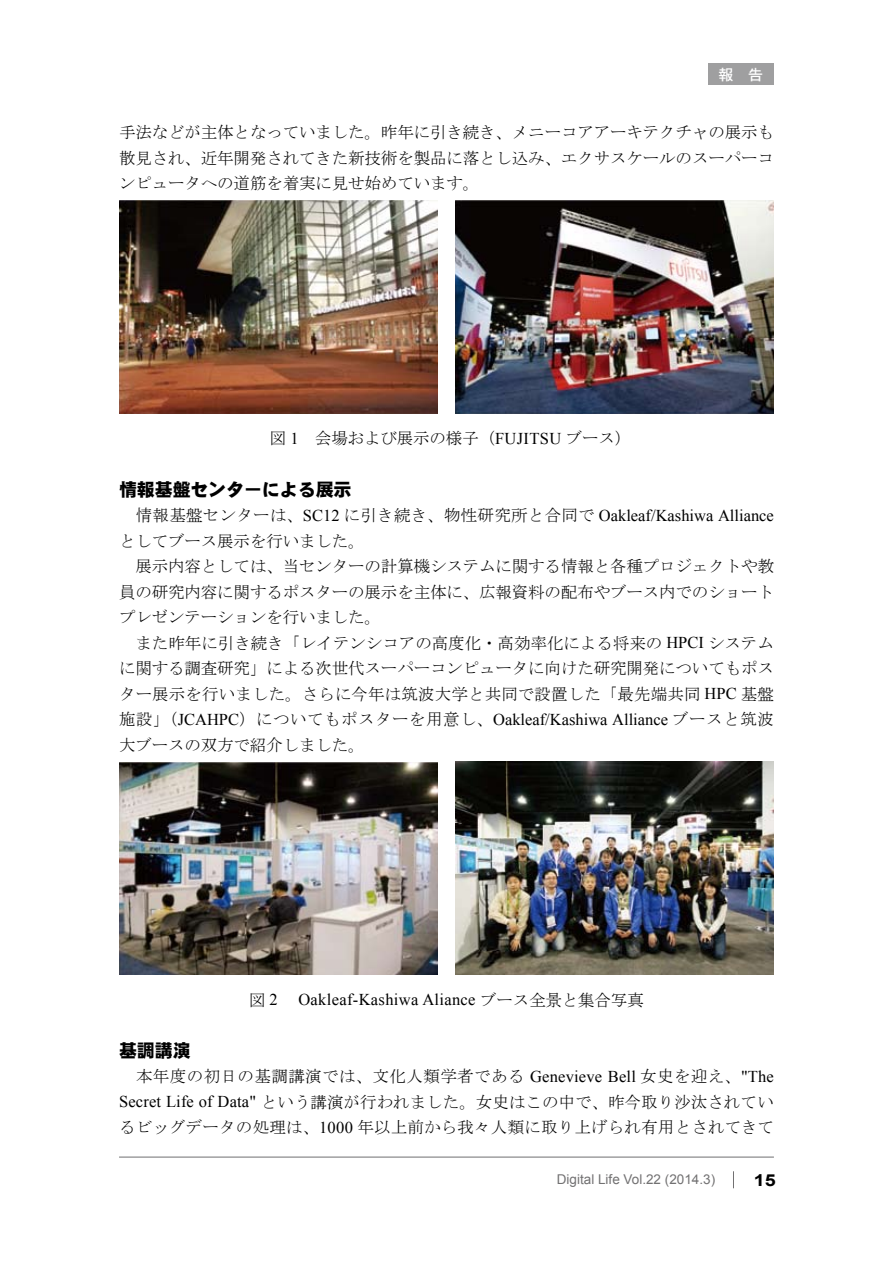
<style>
.page{position:relative;width:893px;height:1263px;background:#fff}
.page>*{position:absolute;margin:0;border:0;box-sizing:border-box;transform-origin:0 0}
.t1{font:18px "DF Gothic Std W10";letter-spacing:-.005em;color:#000}
.t2{font:16.5px/25.5px "MS Mincho";letter-spacing:-.01em;color:#000;text-align:justify}
.t3{font:16.5px "Times New Roman";color:#000}
.t4{font:16.5px "Times New Roman";letter-spacing:.02em;color:#000}
.t5{font:700 16.5px "Arial";color:#000;scale:1.2 1}
.t6{font:15px "DFHS Gothic Std W5";color:#fff}
.t7{font:13.5px "Arial";color:#727172}
.s1{font-family:"Times New Roman"}
.s2{font-family:"MS Mincho"}
</style>
<div class="page">
<img style="left:119px;top:201px;width:319px;height:213px">
<img style="left:119px;top:762px;width:319px;height:213px">
<img style="left:455px;top:201px;width:319px;height:212px">
<img style="left:455px;top:762px;width:319px;height:212px">
<hr style="left:119px;top:1156px;width:655px;height:2px;background:#9f9fa0">
<svg style="left:733px;top:1171px;width:1px;height:17px"></svg>
<div style="left:708px;top:64px;width:66px;height:21px;background:#9f9fa0"></div>
<p class="t6" style="left:719px;top:66px;width:46px">報 告</p>
<p class="t2" style="left:119px;top:120px;width:656px">手法などが主体となっていました。昨年に引き続き、メニーコアアーキテクチャの展示も散見され、近年開発されてきた新技術を製品に落とし込み、エクサスケールのスーパーコンピュータへの道筋を着実に見せ始めています。</p>
<p class="t2" style="left:270px;top:426px;width:363px">図 <span class="s1">1</span> 会場および展示の様子（<span class="s1">FUJITSU</span> ブース）</p>
<p class="t1" style="left:119px;top:480px;width:234px">情報基盤センターによる展示</p>
<p class="t3" style="left:119px;top:504px;width:656px"><span class="s2">　情報基盤センターは、</span>SC12 <span class="s2">に引き続き、物性研究所と合同で</span> Oakleaf/Kashiwa Alliance</p>
<p class="t2" style="left:119px;top:528px;width:656px;text-align:left">としてブース展示を行いました。<br>　展示内容としては、当センターの計算機システムに関する情報と各種プロジェクトや教員の研究内容に関するポスターの展示を主体に、広報資料の配布やブース内でのショートプレゼンテーションを行いました。<br>　また昨年に引き続き「レイテンシコアの高度化・高効率化による将来の <span class="s1">HPCI</span> システムに関する調査研究」による次世代スーパーコンピュータに向けた研究開発についてもポスター展示を行いました。さらに今年は筑波大学と共同で設置した「最先端共同 <span class="s1">HPC</span> 基盤</p>
<p class="t3" style="left:119px;top:708px;width:656px"><span class="s2">施設」（</span>JCAHPC<span class="s2">）についてもポスターを用意し、</span>Oakleaf/Kashiwa Alliance <span class="s2">ブースと筑波</span></p>
<p class="t2" style="left:119px;top:732px;width:247px">大ブースの双方で紹介しました。</p>
<p class="t4" style="left:249px;top:988px;width:396px"><span class="s2">図</span> 2 Oakleaf-Kashiwa Aliance <span class="s2">ブース全景と集合写真</span></p>
<p class="t1" style="left:119px;top:1041px;width:73px">基調講演</p>
<p class="t2" style="left:119px;top:1063px;width:656px">　本年度の初日の基調講演では、文化人類学者である <span class="s1">Genevieve Bell</span> 女史を迎え、<span class="s1">"The Secret Life of Data"</span> という講演が行われました。女史はこの中で、昨今取り沙汰されているビッグデータの処理は、<span class="s1">1000</span> 年以上前から我々人類に取り上げられ有用とされてきて</p>
<p class="t7" style="left:557px;top:1170px;width:160px">Digital Life Vol.22 (2014.3)</p>
<p class="t5" style="left:754px;top:1169px;width:20px">15</p>
</div>
